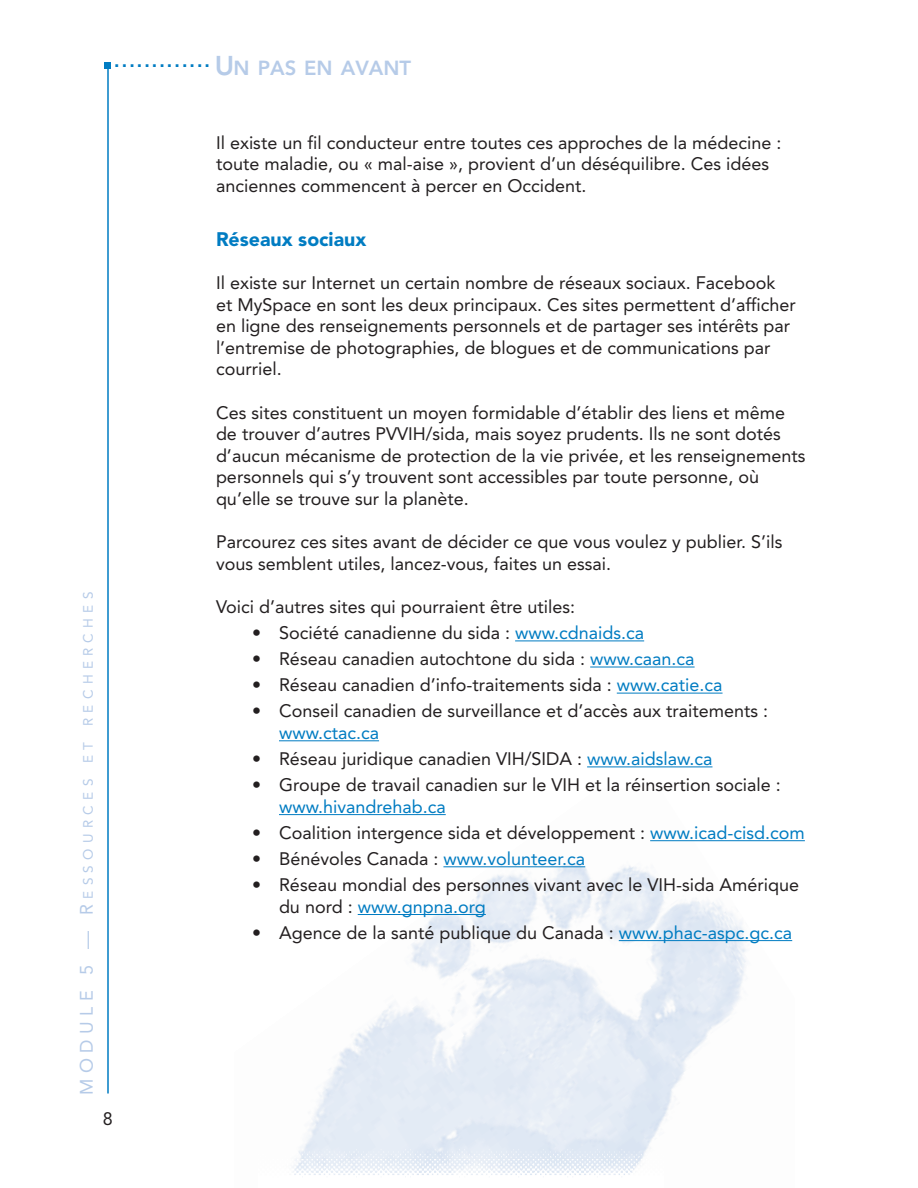
<style>
.page{position:relative;width:918px;height:1188px;background:#fff}
.page>*{position:absolute;margin:0;border:0;box-sizing:border-box;transform-origin:0 0}
.t1{font:900 19.5px "Avenir LT Std";color:#007cc2}
.t2{font:700 19.35px "Arial";color:#007cc2}
.t3{font:18px/21.6px "Avenir LT Std";color:#231f20}
.t4{font:18px "Avenir LT Std";color:#007cc2}
.t5{font:13.5px "Avenir LT Std";letter-spacing:.4em;color:#b6cbe8}
.s1{font-family:"Avenir LT Std";font-weight:800;font-size:27px;color:#b6cbe8}
.s2{font-family:"Avenir LT Std";font-weight:800;font-size:20.25px;color:#b6cbe8}
.s3{font-size:18px}
.s4{color:#007cc2}
</style>
<div class="page">
<img style="left:279px;top:815px;width:516px;height:324px">
<hr style="left:107px;top:68px;width:2px;height:1025px;background:#007cc2">
<div style="left:105px;top:62px;width:6px;height:7px;background:#007cc2"></div>
<img style="left:293px;top:1139px;width:359px;height:38px">
<hr style="left:515px;top:640px;width:129px;height:1px;background:#007cc2">
<hr style="left:590px;top:667px;width:105px;height:1px;background:#007cc2">
<hr style="left:617px;top:693px;width:106px;height:1px;background:#007cc2">
<hr style="left:279px;top:740px;width:100px;height:1px;background:#007cc2">
<hr style="left:587px;top:766px;width:125px;height:1px;background:#007cc2">
<hr style="left:279px;top:814px;width:167px;height:1px;background:#007cc2">
<hr style="left:650px;top:840px;width:155px;height:1px;background:#007cc2">
<hr style="left:443px;top:866px;width:142px;height:1px;background:#007cc2">
<hr style="left:358px;top:914px;width:128px;height:1px;background:#007cc2">
<hr style="left:619px;top:940px;width:173px;height:1px;background:#007cc2">
<p class="t2" style="left:114px;top:49px;width:298px">.............<span class="s1">U</span><span class="s2">N PAS EN AVANT</span></p>
<p class="t5" style="left:80px;top:1095px;width:504px;rotate:-90deg"><span class="s3">MODULE 5 —</span> <span class="s3">R</span>ESSOURCES ET RECHERCHES</p>
<p class="t3" style="left:103px;top:1108px;width:12px">8</p>
<p class="t3" style="left:216px;top:132px;width:567px">Il existe un fil conducteur entre toutes ces approches de la médecine : toute maladie, ou « mal-aise », provient d’un déséquilibre. Ces idées anciennes commencent à percer en Occident.</p>
<p class="t1" style="left:216px;top:231px;width:152px">Réseaux sociaux</p>
<p class="t3" style="left:216px;top:272px;width:581px">Il existe sur Internet un certain nombre de réseaux sociaux. Facebook et MySpace en sont les deux principaux. Ces sites permettent d’afficher en ligne des renseignements personnels et de partager ses intérêts par l’entremise de photographies, de blogues et de communications par courriel.</p>
<p class="t3" style="left:216px;top:402px;width:591px">Ces sites constituent un moyen formidable d’établir des liens et même de trouver d’autres PVVIH/sida, mais soyez prudents. Ils ne sont dotés d’aucun mécanisme de protection de la vie privée, et les renseignements personnels qui s’y trouvent sont accessibles par toute personne, où qu’elle se trouve sur la planète.</p>
<p class="t3" style="left:216px;top:531px;width:568px">Parcourez ces sites avant de décider ce que vous voulez y publier. S’ils vous semblent utiles, lancez-vous, faites un essai.</p>
<p class="t3" style="left:216px;top:596px;width:361px">Voici d’autres sites qui pourraient être utiles:</p>
<p class="t3" style="left:252px;top:622px;width:394px">• Société canadienne du sida : <span class="s4">www.cdnaids.ca</span></p>
<p class="t3" style="left:252px;top:648px;width:444px">• Réseau canadien autochtone du sida : <span class="s4">www.caan.ca</span></p>
<p class="t3" style="left:252px;top:674px;width:472px">• Réseau canadien d’info-traitements sida : <span class="s4">www.catie.ca</span></p>
<p class="t3" style="left:252px;top:701px;width:518px">• Conseil canadien de surveillance et d’accès aux traitements :</p>
<p class="t4" style="left:279px;top:723px;width:102px">www.ctac.ca</p>
<p class="t3" style="left:252px;top:748px;width:462px">• Réseau juridique canadien VIH/SIDA : <span class="s4">www.aidslaw.ca</span></p>
<p class="t3" style="left:252px;top:774px;width:530px">• Groupe de travail canadien sur le VIH et la réinsertion sociale :</p>
<p class="t4" style="left:279px;top:797px;width:168px">www.hivandrehab.ca</p>
<p class="t3" style="left:252px;top:822px;width:554px">• Coalition intergence sida et développement : <span class="s4">www.icad-cisd.com</span></p>
<p class="t3" style="left:252px;top:848px;width:335px">• Bénévoles Canada : <span class="s4">www.volunteer.ca</span></p>
<p class="t3" style="left:279px;top:874px;width:522px;text-indent:-27px">• Réseau mondial des personnes vivant avec le VIH-sida Amérique du nord : <span class="s4">www.gnpna.org</span></p>
<p class="t3" style="left:252px;top:922px;width:542px">• Agence de la santé publique du Canada : <span class="s4">www.phac-aspc.gc.ca</span></p>
</div>
